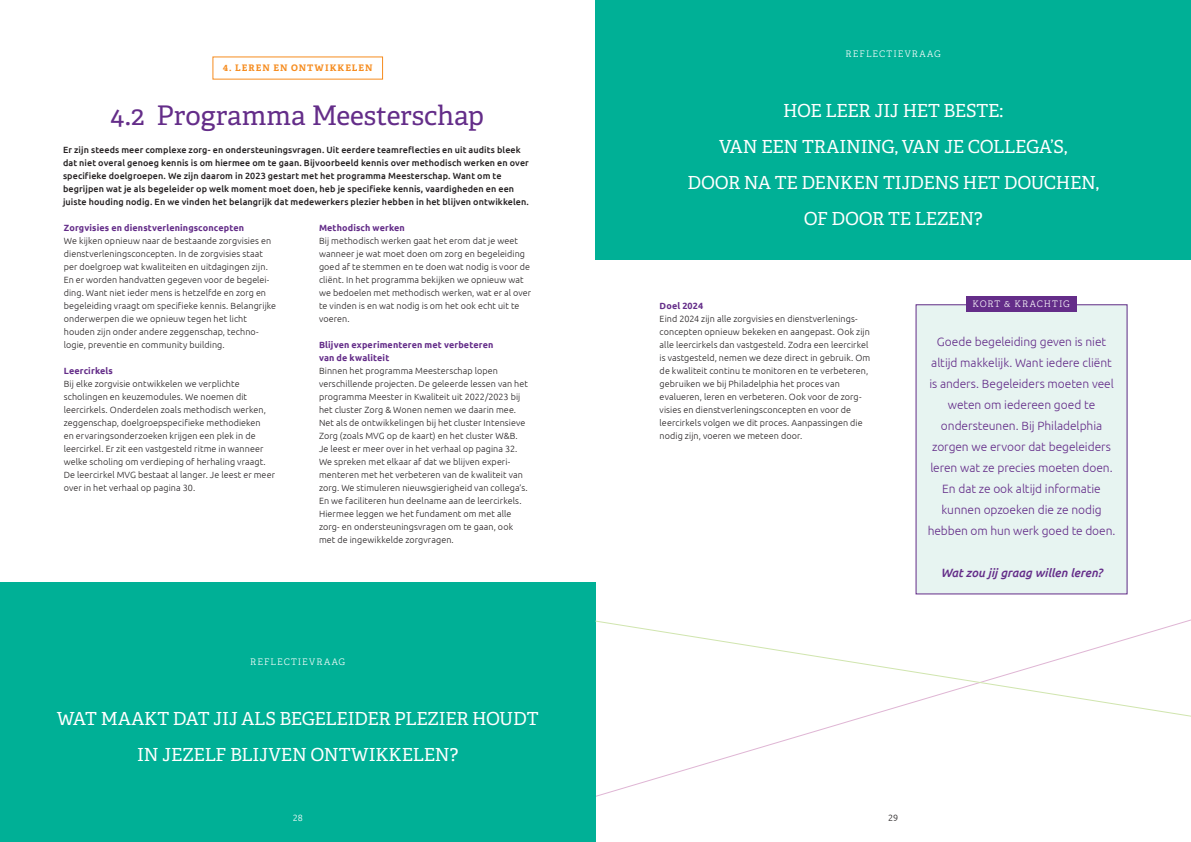
<style>
.page{position:relative;width:1191px;height:842px;background:#fff}
.page>*{position:absolute;margin:0;border:0;box-sizing:border-box;transform-origin:0 0}
.Kop_groot{font:27px "Adelle";letter-spacing:-.005em;color:#642d89}
.Kop_groot-2{font:18px/36px "Adelle";letter-spacing:-.02em;color:#fff;text-align:center}
.Kop_groot-3{font:300 12px/21px "Ubuntu";letter-spacing:-.005em;color:#642d89;text-align:center}
.Kop_groot-4{font:italic 500 12px "Ubuntu";letter-spacing:-.005em;color:#642d89}
.broodtekst{font:300 9px/13px "Ubuntu";letter-spacing:.01em;color:#231f20}
.inleiding_Medium{font:500 9px/13px "Ubuntu";letter-spacing:.01em;color:#231f20}
.Alineastijl_1{font:700 9px "Ubuntu";letter-spacing:.015em;color:#642d89}
.broodtekst-2{font:700 9px/13px "Ubuntu";letter-spacing:.015em;color:#642d89}
.broodtekst-3{font:300 9px "Adelle";letter-spacing:.12em;color:#fff}
.bloktekstje{font:700 9px "Adelle";letter-spacing:.105em;color:#f68c1f}
.broodtekst-4{font:300 9px "Ubuntu";color:#fff}
.broodtekst-5{font:300 9px "Ubuntu";color:#231f20}
</style>
<div class="page">
<svg style="left:595px;top:593px;width:596px;height:218px"></svg>
<div style="left:0;top:582px;width:595px;height:260px;background:#00b096"></div>
<div style="left:595px;top:0;width:596px;height:260px;background:#00b096"></div>
<div style="left:916px;top:305px;width:211px;height:289px;background:#e7f4f1"></div>
<svg style="left:595px;top:620px;width:596px;height:101px"></svg>
<div style="left:966px;top:296px;width:110px;height:15px;background:#642d89"></div>
<p class="bloktekstje" style="left:223px;top:62px;width:151px">4. LEREN EN ONTWIKKELEN</p>
<p class="Kop_groot" style="left:110px;top:99px;width:375px">4.2 Programma Meesterschap</p>
<p class="inleiding_Medium" style="left:63px;top:143px;width:467px">Er zijn steeds meer complexe zorg- en ondersteuningsvragen. Uit eerdere teamreflecties en uit audits bleek dat niet overal genoeg kennis is om hiermee om te gaan. Bijvoorbeeld kennis over methodisch werken en over specifieke doelgroepen. We zijn daarom in 2023 gestart met het programma Meesterschap. Want om te begrijpen wat je als begeleider op welk moment moet doen, heb je specifieke kennis, vaardigheden en een juiste houding nodig. En we vinden het belangrijk dat medewerkers plezier hebben in het blijven ontwikkelen.</p>
<p class="Alineastijl_1" style="left:64px;top:222px;width:182px">Zorgvisies en dienstverleningsconcepten</p>
<p class="broodtekst" style="left:64px;top:234px;width:214px">We kijken opnieuw naar de bestaande zorgvisies en dienstverleningsconcepten. In de zorgvisies staat per doelgroep wat kwaliteiten en uitdagingen zijn.<br>En er worden handvatten gegeven voor de begelei&shy;ding. Want niet ieder mens is hetzelfde en zorg en begeleiding vraagt om specifieke kennis. Belangrijke onderwerpen die we opnieuw tegen het licht houden zijn onder andere zeggenschap, techno&shy;logie, preventie en community building.</p>
<p class="Alineastijl_1" style="left:64px;top:365px;width:51px">Leercirkels</p>
<p class="broodtekst" style="left:64px;top:377px;width:213px">Bij elke zorgvisie ontwikkelen we verplichte scholingen en keuzemodules. We noemen dit leercirkels. Onderdelen zoals methodisch werken, zeggenschap, doelgroepspecifieke methodieken<br>en ervaringsonderzoeken krijgen een plek in de leercirkel. Er zit een vastgesteld ritme in wanneer welke scholing om verdieping of herhaling vraagt.<br>De leercirkel MVG bestaat al langer. Je leest er meer over in het verhaal op pagina 30.</p>
<p class="Alineastijl_1" style="left:319px;top:222px;width:87px">Methodisch werken</p>
<p class="broodtekst" style="left:319px;top:234px;width:214px">Bij methodisch werken gaat het erom dat je weet wanneer je wat moet doen om zorg en begeleiding goed af te stemmen en te doen wat nodig is voor de cliënt. In het programma bekijken we opnieuw wat we bedoelen met methodisch werken, wat er al over te vinden is en wat nodig is om het ook echt uit te voeren.</p>
<p class="broodtekst-2" style="left:319px;top:338px;width:176px">Blijven experimenteren met verbeteren van de kwaliteit</p>
<p class="broodtekst" style="left:319px;top:364px;width:210px">Binnen het programma Meesterschap lopen verschillende projecten. De geleerde lessen van het programma Meester in Kwaliteit uit 2022/2023 bij het cluster Zorg &amp; Wonen nemen we daarin mee.<br>Net als de ontwikkelingen bij het cluster Intensieve Zorg (zoals MVG op de kaart) en het cluster W&amp;B.</p>
<p class="broodtekst" style="left:319px;top:442px;width:210px">Je leest er meer over in het verhaal op pagina 32.<br>We spreken met elkaar af dat we blijven experi&shy;menteren met het verbeteren van de kwaliteit van zorg. We stimuleren nieuwsgierigheid van collega’s.<br>En we faciliteren hun deelname aan de leercirkels.<br>Hiermee leggen we het fundament om met alle zorg- en ondersteuningsvragen om te gaan, ook met de ingewikkelde zorgvragen.</p>
<p class="broodtekst-3" style="left:250px;top:656px;width:97px">REFLECTIEVRAAG</p>
<p class="Kop_groot-2" style="left:57px;top:700px;width:483px">WAT MAAKT DAT JIJ ALS BEGELEIDER PLEZIER HOUDT<br>IN JEZELF BLIJVEN ONTWIKKELEN?</p>
<p class="broodtekst-3" style="left:845px;top:49px;width:97px">REFLECTIEVRAAG</p>
<p class="Kop_groot-2" style="left:687px;top:93px;width:413px">HOE LEER JIJ HET BESTE:<br>VAN EEN TRAINING, VAN JE COLLEGA’S,<br>DOOR NA TE DENKEN TIJDENS HET DOUCHEN,<br>OF DOOR TE LEZEN?</p>
<p class="Alineastijl_1" style="left:659px;top:300px;width:45px">Doel 2024</p>
<p class="broodtekst" style="left:659px;top:312px;width:212px">Eind 2024 zijn alle zorgvisies en dienstverlenings&shy;concepten opnieuw bekeken en aangepast. Ook zijn alle leercirkels dan vastgesteld. Zodra een leercirkel is vastgesteld, nemen we deze direct in gebruik. Om de kwaliteit continu te monitoren en te verbeteren, gebruiken we bij Philadelphia het proces van evalueren, leren en verbeteren. Ook voor de zorg&shy;visies en dienstverleningsconcepten en voor de leercirkels volgen we dit proces. Aanpassingen die nodig zijn, voeren we meteen door.</p>
<p class="broodtekst-3" style="left:972px;top:298px;width:99px">KORT &amp; KRACHTIG</p>
<p class="Kop_groot-3" style="left:927px;top:331px;width:189px">Goede begeleiding geven is niet altijd makkelijk. Want iedere cliënt is anders. Begeleiders moeten veel weten om iedereen goed te ondersteunen. Bij Philadelphia zorgen we ervoor dat begeleiders leren wat ze precies moeten doen.<br>En dat ze ook altijd informatie kunnen opzoeken die ze nodig hebben om hun werk goed te doen.</p>
<p class="Kop_groot-4" style="left:940px;top:565px;width:163px">Wat zou jij graag willen leren?</p>
<p class="broodtekst-4" style="left:293px;top:812px;width:12px">28</p>
<p class="broodtekst-5" style="left:888px;top:812px;width:12px">29</p>
</div>
